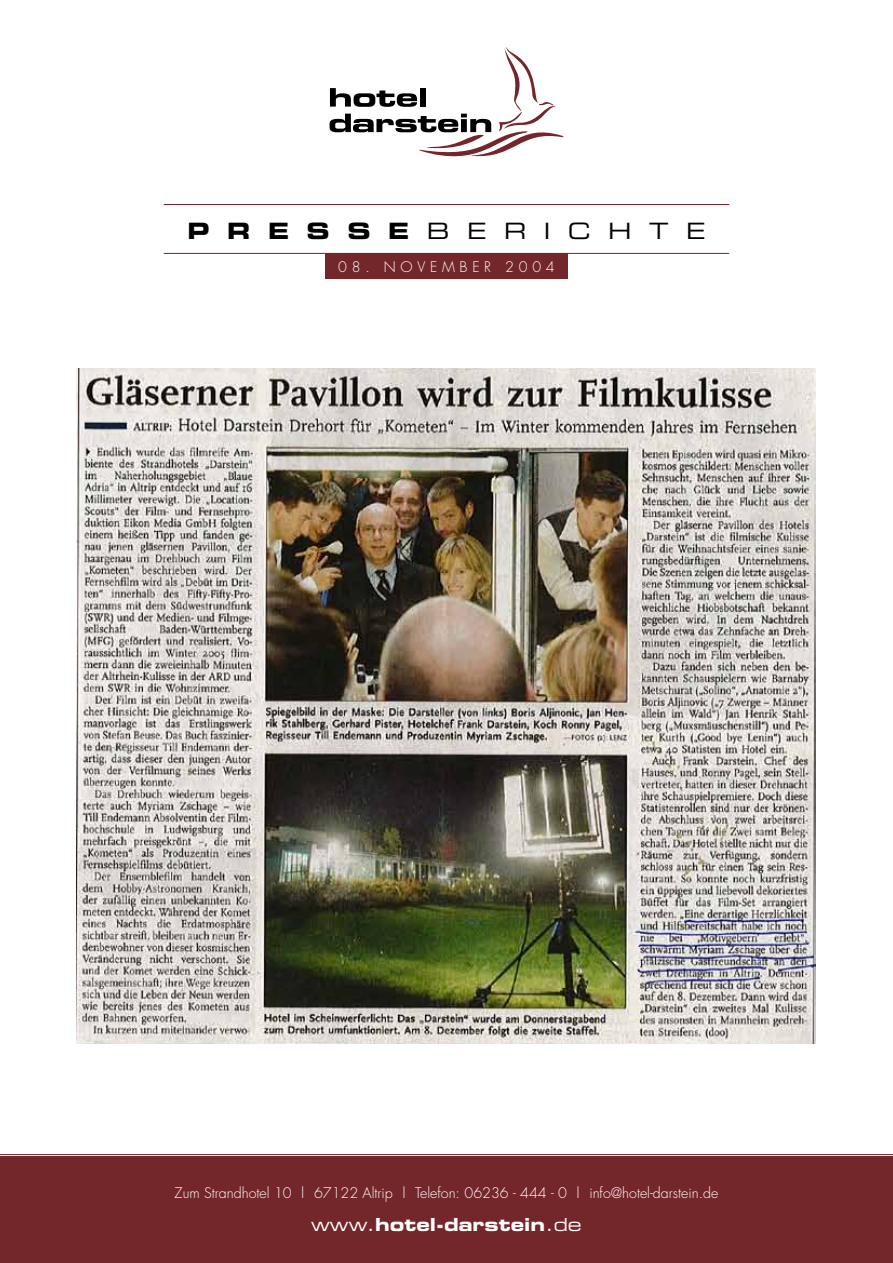
<style>
.page{position:relative;width:893px;height:1263px;background:#fff}
.page>*{position:absolute;margin:0;border:0;box-sizing:border-box;transform-origin:0 0}
.t1{font:22.5px "Eurostile Extended Two";letter-spacing:.775em;color:#000}
.t2{font:18px "Eurostile Bold Extended Two";color:#fff}
.t3{font:300 14.25px "Futura";color:#fff}
.t4{font:300 14.25px "Futura";letter-spacing:.335em;color:#fff}
.s1{font-family:"Eurostile Bold Extended Two"}
.s2{font-family:"Eurostile Extended Two"}
</style>
<div class="page">
<svg style="left:330px;top:47px;width:234px;height:110px"></svg>
<div style="left:0;top:1157px;width:893px;height:106px;background:#74272b"></div>
<hr style="left:164px;top:204px;width:565px;height:1px;background:#74272b">
<hr style="left:164px;top:253px;width:565px;height:1px;background:#74272b">
<hr style="left:0;top:1154px;width:893px;height:1px;background:#74272b">
<div style="left:325px;top:253px;width:243px;height:26px;background:#74272b"></div>
<img style="left:77px;top:368px;width:739px;height:675px">
<h1 class="t1" style="left:188px;top:215px;width:519px"><span class="s1">PRESSE</span>BERICHTE</h1>
<p class="t4" style="left:338px;top:258px;width:218px">08. N ovem ber 2004</p>
<p class="t3" style="left:175px;top:1184px;width:545px">Zum Strandhotel 10 | 67122 Altrip | Telefon: 06236 - 444 - 0 | info@hotel-darstein.de</p>
<p class="t2" style="left:311px;top:1212px;width:272px"><span class="s2">www.</span>hotel-darstein<span class="s2">.de</span></p>
</div>
